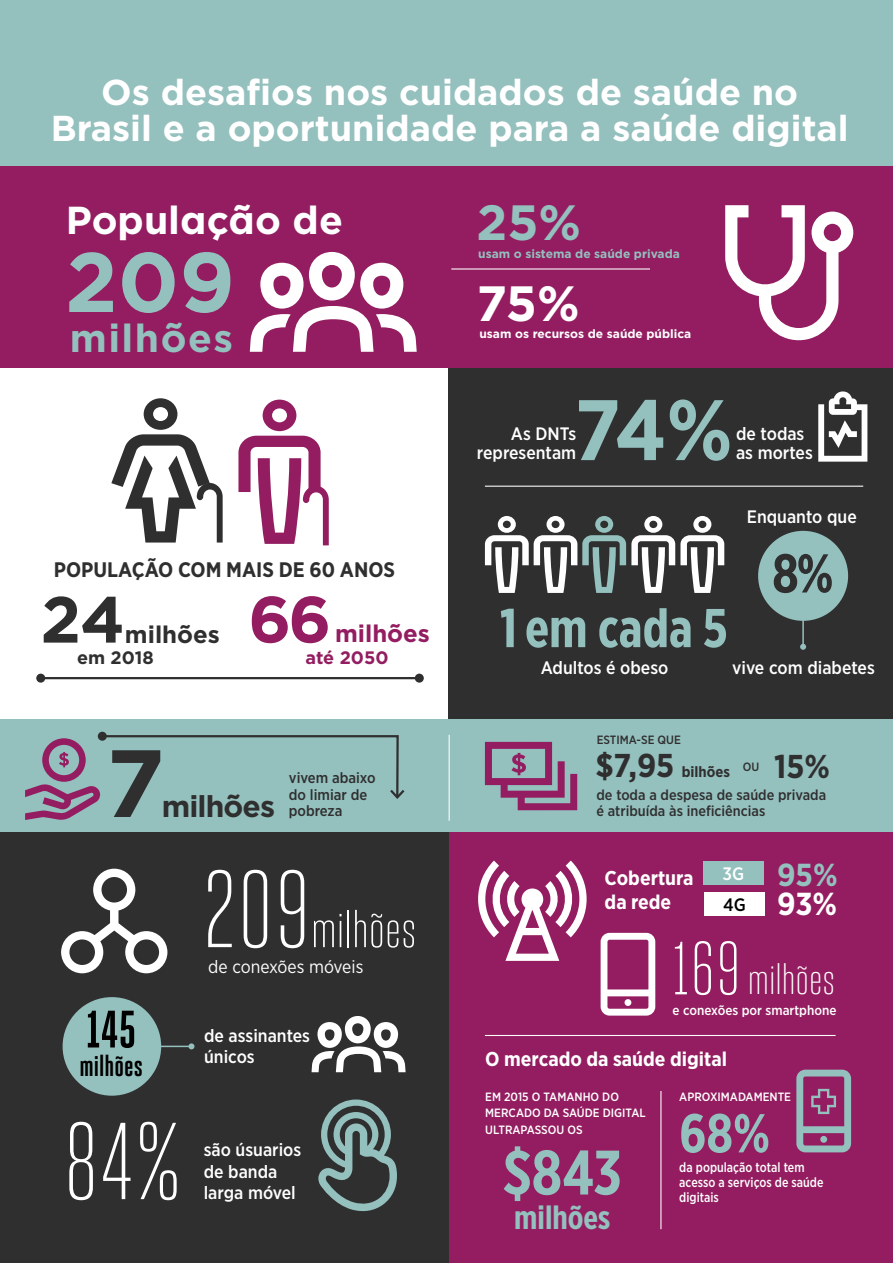
<style>
.page{position:relative;width:893px;height:1263px;background:#fff}
.page>*{position:absolute;margin:0;border:0;box-sizing:border-box;transform-origin:0 0}
.t1{font:300 109.05px "Heroic Condensed";color:#fff}
.t2{font:700 95.4px "Gotham";color:#302f30}
.t3{font:700 85.65px "Gotham Narrow";color:#94c0be}
.t4{font:700 84.3px "Gotham";color:#94c0be}
.t5{font:700 65.1px "Gotham";color:#302f30}
.t6{font:700 65.1px "Gotham";color:#931d60}
.t7{font:700 62.7px "Gotham X Narrow";color:#94c0be}
.t8{font:700 54.75px "Gotham X Narrow";color:#94c0be}
.t9{font:700 54.6px "Gotham X Narrow";color:#94c0be}
.t10{font:700 54.6px "Gotham X Narrow";color:#302f30}
.t11{font:300 52.5px "Heroic Condensed";color:#fff}
.t12{font:700 52.5px "Heroic Condensed";color:#000}
.t13{font:700 49.5px "Gotham";color:#fff}
.t14{font:700 49.5px "Gotham";color:#94c0be}
.t15{font:300 43.5px "Heroic Condensed";color:#fff}
.t16{font:700 39px "Gotham";color:#fff}
.t17{font:700 39px "Gotham";letter-spacing:.04em;color:#94c0be}
.t18{font:700 36px/36px "Gotham";color:#fff;text-align:center}
.t19{font:700 33px "Gotham X Narrow";color:#94c0be}
.t20{font:700 33px "Gotham Narrow";color:#302f30}
.t21{font:700 31.8px "Gotham Narrow";color:#94c0be}
.t22{font:700 31.8px "Gotham Narrow";color:#fff}
.t23{font:700 30px "Gotham";letter-spacing:-.03em;color:#302f30}
.t24{font:700 30px "Heroic Condensed";color:#000}
.t25{font:700 24px "Gotham";color:#302f30}
.t26{font:700 24px "Gotham";color:#931d60}
.t27{font:700 21px "Gotham Narrow";color:#302f30}
.t28{font:700 19.95px/24px "Gotham Narrow";color:#fff}
.t29{font:500 18px/21.6px "Gotham Narrow";color:#fff}
.t30{font:18px "Gotham Narrow";color:#fff}
.t31{font:700 18px "Gotham";color:#931d60}
.t32{font:700 18px "Gotham";color:#302f30}
.t33{font:500 18px "Gotham Narrow";color:#000}
.t34{font:500 15px/16.5px "Gotham Narrow";color:#302f30}
.t35{font:700 15px "Gotham Narrow";color:#302f30}
.t36{font:500 14.55px/16.4px "Gotham Narrow";color:#302f30}
.t37{font:500 13.5px/15px "Gotham Narrow";color:#fff;scale:.91 1}
.t38{font:500 13.5px "Gotham Narrow";color:#fff}
.t39{font:500 12px/16.5px "Gotham Narrow";color:#fff}
.t40{font:700 12px "Gotham";color:#fff}
.t41{font:700 12px "Gotham";color:#94c0be}
.t42{font:500 12px "Gotham Narrow";color:#302f30}
.s1{font-size:109.05px}
.s2{font-size:33px}
.s3{font-size:75.15px}
</style>
<div class="page">
<div style="left:0;top:151px;width:893px;height:217px;background:#931d60"></div>
<div style="left:449px;top:368px;width:444px;height:497px;background:#302f30"></div>
<div style="left:0;top:719px;width:893px;height:114px;background:#94c0be"></div>
<div style="left:449px;top:833px;width:444px;height:430px;background:#931d60"></div>
<svg style="left:725px;top:205px;width:128px;height:135px"></svg>
<hr style="left:41px;top:677px;width:378px;height:2px;background:#302f30">
<div style="left:36px;top:674px;width:9px;height:9px;background:#302f30;border-radius:50%"></div>
<div style="left:415px;top:674px;width:9px;height:9px;background:#302f30;border-radius:50%"></div>
<hr style="left:449px;top:735px;width:1px;height:86px;background:#fff">
<div style="left:0;top:833px;width:449px;height:430px;background:#302f30"></div>
<div style="left:0;top:0;width:893px;height:166px;background:#94c0be"></div>
<svg style="left:250px;top:252px;width:167px;height:100px"></svg>
<svg style="left:818px;top:391px;width:49px;height:71px"></svg>
<div style="left:758px;top:531px;width:90px;height:90px;background:#94c0be;border-radius:50%"></div>
<hr style="left:802px;top:612px;width:2px;height:35px;background:#94c0be">
<svg style="left:800px;top:644px;width:6px;height:6px"></svg>
<svg style="left:485px;top:742px;width:92px;height:68px"></svg>
<svg style="left:601px;top:933px;width:54px;height:82px"></svg>
<div style="left:703px;top:861px;width:61px;height:24px;background:#94c0be"></div>
<div style="left:704px;top:892px;width:61px;height:23px;background:#fff"></div>
<hr style="left:485px;top:1035px;width:351px;height:1px;background:#fff">
<hr style="left:660px;top:1091px;width:1px;height:138px;background:#fff">
<div style="left:63px;top:997px;width:98px;height:99px;background:#94c0be;border-radius:50%"></div>
<hr style="left:95px;top:1046px;width:96px;height:1px;background:#94c0be">
<svg style="left:188px;top:1043px;width:6px;height:6px"></svg>
<svg style="left:312px;top:1016px;width:94px;height:56px"></svg>
<hr style="left:451px;top:268px;width:199px;height:2px;background:#fff">
<svg style="left:238px;top:400px;width:91px;height:145px"></svg>
<svg style="left:111px;top:398px;width:112px;height:144px"></svg>
<hr style="left:485px;top:486px;width:378px;height:1px;background:#fff">
<div style="left:98px;top:732px;width:9px;height:9px;background:#302f30;border-radius:50%"></div>
<svg style="left:25px;top:734px;width:380px;height:86px"></svg>
<svg style="left:485px;top:516px;width:239px;height:77px"></svg>
<svg style="left:61px;top:869px;width:106px;height:104px"></svg>
<svg style="left:318px;top:1099px;width:79px;height:113px"></svg>
<svg style="left:478px;top:860px;width:109px;height:101px"></svg>
<svg style="left:796px;top:1070px;width:55px;height:82px"></svg>
<h3 class="t18" style="left:51px;top:74px;width:800px">Os desafios nos cuidados de saúde no<br>Brasil e a oportunidade para a saúde digital</h3>
<h3 class="t16" style="left:66px;top:194px;width:278px">População de</h3>
<h3 class="t4" style="left:65px;top:226px;width:171px">209</h3>
<h3 class="t17" style="left:70px;top:312px;width:165px">milhões</h3>
<p class="t27" style="left:54px;top:556px;width:343px">POPULAÇÃO COM MAIS DE 60 ANOS</p>
<h3 class="t5" style="left:41px;top:576px;width:86px">24</h3>
<h3 class="t25" style="left:125px;top:618px;width:96px">milhões</h3>
<h3 class="t6" style="left:248px;top:576px;width:85px">66</h3>
<h3 class="t26" style="left:335px;top:618px;width:96px">milhões</h3>
<p class="t32" style="left:77px;top:646px;width:78px">em 2018</p>
<p class="t31" style="left:306px;top:646px;width:85px">até 2050</p>
<h2 class="t2" style="left:106px;top:720px;width:61px">7</h2>
<h3 class="t23" style="left:162px;top:786px;width:115px">milhões</h3>
<p class="t34" style="left:289px;top:769px;width:88px">vivem abaixo do limiar de pobreza</p>
<h3 class="t11" style="left:203px;top:900px;width:215px"><span class="s1">209</span>milhões</h3>
<h3 class="t12" style="left:86px;top:1000px;width:52px">145</h3>
<h3 class="t24" style="left:79px;top:1049px;width:65px">milhões</h3>
<h1 class="t1" style="left:63px;top:1102px;width:122px">84%</h1>
<p class="t30" style="left:208px;top:956px;width:157px">de conexões móveis</p>
<p class="t29" style="left:204px;top:1024px;width:107px">de assinantes únicos</p>
<p class="t29" style="left:204px;top:1138px;width:99px">são úsuarios de banda larga móvel</p>
<h3 class="t14" style="left:476px;top:190px;width:106px">25%</h3>
<p class="t41" style="left:478px;top:245px;width:203px">usam o sistema de saúde privada</p>
<h3 class="t13" style="left:476px;top:271px;width:105px">75%</h3>
<p class="t40" style="left:479px;top:326px;width:213px">usam os recursos de saúde pública</p>
<h3 class="t3" style="left:574px;top:375px;width:160px">74%</h3>
<p class="t29" style="left:736px;top:423px;width:78px;line-height:19.5px">de todas as mortes</p>
<p class="t29" style="left:477px;top:423px;width:101px;line-height:19.5px;text-align:right">As DNTs representam</p>
<p class="t29" style="left:747px;top:505px;width:111px">Enquanto que</p>
<h3 class="t9" style="left:500px;top:594px;width:229px">1 em cada 5</h3>
<h3 class="t10" style="left:772px;top:540px;width:63px">8%</h3>
<p class="t29" style="left:541px;top:656px;width:129px">Adultos é obeso</p>
<p class="t29" style="left:732px;top:656px;width:144px">vive com diabetes</p>
<p class="t42" style="left:597px;top:732px;width:86px">ESTIMA-SE QUE</p>
<p class="t35" style="left:595px;top:762px;width:136px"><span class="s2">$7,95</span> bilhões</p>
<p class="t42" style="left:743px;top:759px;width:18px">OU</p>
<h3 class="t20" style="left:774px;top:745px;width:57px">15%</h3>
<p class="t36" style="left:596px;top:786px;width:231px">de toda a despesa de saúde privada é atribuída às ineficiências</p>
<p class="t28" style="left:605px;top:866px;width:90px">Cobertura da rede</p>
<h3 class="t21" style="left:722px;top:854px;width:117px"><sup>3G</sup> 95%</h3>
<p class="t33" style="left:723px;top:893px;width:24px">4G</p>
<h3 class="t22" style="left:777px;top:884px;width:62px">93%</h3>
<h3 class="t15" style="left:672px;top:955px;width:165px"><span class="s3">169</span> milhões</h3>
<p class="t38" style="left:672px;top:1002px;width:165px">e conexões por smartphone</p>
<p class="t28" style="left:485px;top:1047px;width:243px">O mercado da saúde digital</p>
<p class="t39" style="left:485px;top:1088px;width:162px">EM 2015 O TAMANHO DO<br>MERCADO DA SAÚDE DIGITAL<br>ULTRAPASSOU OS</p>
<h3 class="t7" style="left:503px;top:1134px;width:120px">$843</h3>
<h3 class="t19" style="left:514px;top:1197px;width:98px">milhões</h3>
<p class="t39" style="left:679px;top:1088px;width:113px">APROXIMADAMENTE</p>
<h3 class="t8" style="left:679px;top:1099px;width:92px">68%</h3>
<p class="t37" style="left:679px;top:1160px;width:160px">da população total tem acesso a serviços de saúde digitais</p>
</div>
